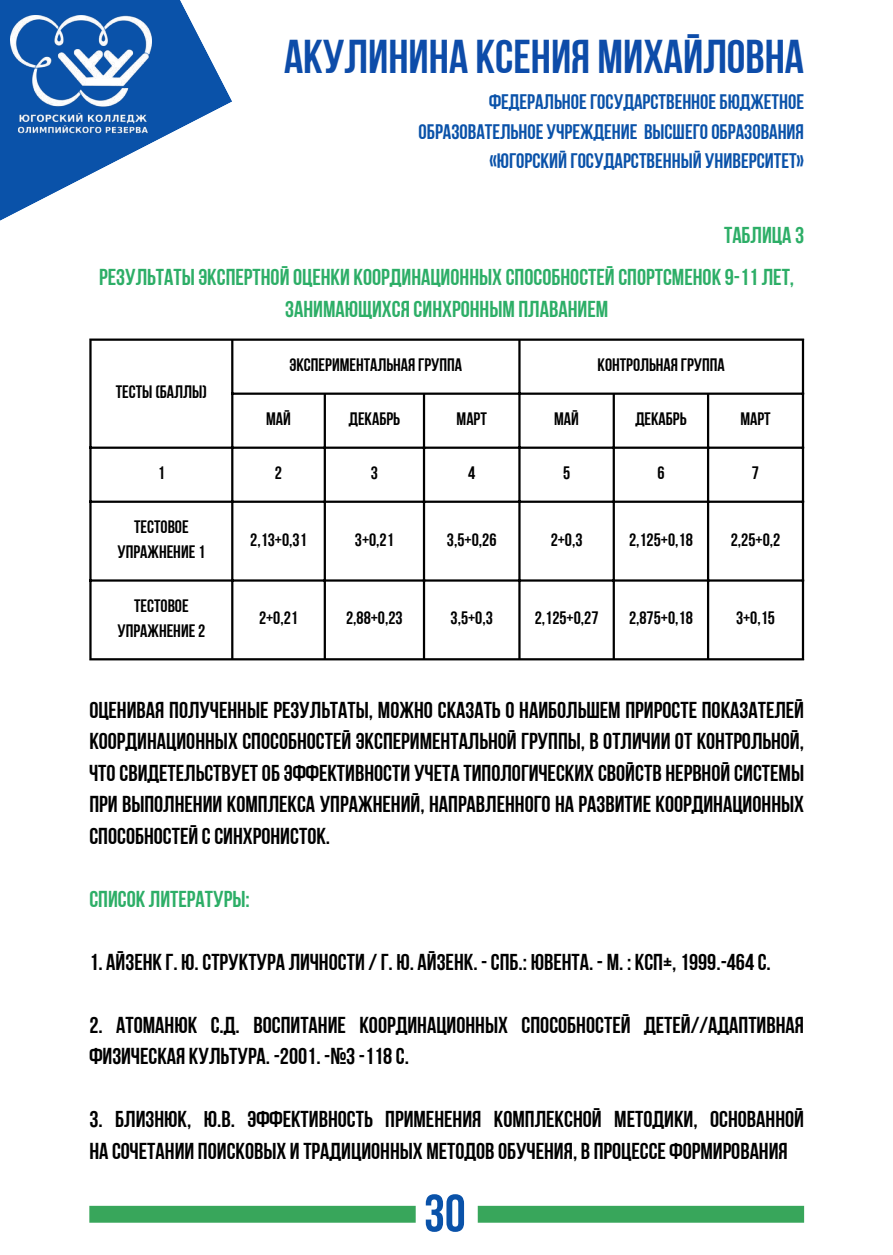
<style>
.page{position:relative;width:893px;height:1255px;background:#fff}
.page>*{position:absolute;margin:0;border:0;box-sizing:border-box;transform-origin:0 0}
.t1{font:52.65px "Bebas Neue Cyrillic";color:#0a52a9}
.t2{font:47.25px "Bebas Neue Cyrillic";color:#0d4ca9}
.t3{font:22.95px/31.5px "Bebas Neue Cyrillic";color:#000}
.t4{font:22.95px/41.8px "Bebas Neue Cyrillic";color:#2dae67}
.t5{font:21px/29.2px "Bebas Neue Cyrillic";color:#0a52a9;text-align:right}
.t6{font:18px/24.8px "Bebas Neue Cyrillic";color:#000;text-align:center}
</style>
<div class="page">
<div style="left:89px;top:1205px;width:326px;height:17px;background:#38a65b"></div>
<div style="left:477px;top:1205px;width:327px;height:17px;background:#38a65b"></div>
<svg style="left:0;top:0;width:232px;height:221px;fill:#0a52a9"></svg>
<img style="left:10px;top:15px;width:141px;height:119px">
<hr style="left:89px;top:341px;width:3px;height:317px;background:#000">
<hr style="left:231px;top:341px;width:2px;height:317px;background:#000">
<hr style="left:323px;top:395px;width:3px;height:263px;background:#000">
<hr style="left:423px;top:395px;width:2px;height:263px;background:#000">
<hr style="left:518px;top:341px;width:2px;height:317px;background:#000">
<hr style="left:612px;top:395px;width:3px;height:263px;background:#000">
<hr style="left:707px;top:395px;width:2px;height:263px;background:#000">
<hr style="left:801px;top:341px;width:3px;height:317px;background:#000">
<hr style="left:89px;top:338px;width:715px;height:3px;background:#000">
<hr style="left:231px;top:392px;width:573px;height:3px;background:#000">
<hr style="left:89px;top:446px;width:715px;height:3px;background:#000">
<hr style="left:89px;top:500px;width:715px;height:3px;background:#000">
<hr style="left:89px;top:579px;width:715px;height:2px;background:#000">
<hr style="left:89px;top:658px;width:715px;height:2px;background:#000">
<h2 class="t2" style="left:284px;top:37px;width:521px">Акулинина Ксения Михайловна</h2>
<p class="t5" style="left:418px;top:90px;width:387px">Федеральноегосударственноебюджетное образовательное учреждение высшегообразования «Югорский государственный университет»</p>
<p class="t4" style="left:99px;top:216px;width:706px;text-indent:624px">Таблица 3<br>Результаты экспертной оценки координационных способностей спортсменок 9-11 лет,</p>
<p class="t4" style="left:285px;top:290px;width:324px">занимающихся синхронным плаванием</p>
<p class="t6" style="left:116px;top:381px;width:93px">Тесты (баллы)</p>
<p class="t6" style="left:289px;top:354px;width:174px">Экспериментальная группа</p>
<p class="t6" style="left:597px;top:354px;width:129px">Контрольная группа</p>
<p class="t6" style="left:266px;top:408px;width:26px">май</p>
<p class="t6" style="left:349px;top:408px;width:53px">декабрь</p>
<p class="t6" style="left:456px;top:408px;width:32px">Март</p>
<p class="t6" style="left:554px;top:408px;width:26px">май</p>
<p class="t6" style="left:635px;top:408px;width:53px">декабрь</p>
<p class="t6" style="left:740px;top:408px;width:32px">Март</p>
<p class="t6" style="left:158px;top:462px;width:9px">1</p>
<p class="t6" style="left:275px;top:462px;width:9px">2</p>
<p class="t6" style="left:371px;top:462px;width:9px">3</p>
<p class="t6" style="left:468px;top:462px;width:9px">4</p>
<p class="t6" style="left:563px;top:462px;width:9px">5</p>
<p class="t6" style="left:657px;top:462px;width:9px">6</p>
<p class="t6" style="left:751px;top:462px;width:9px">7</p>
<p class="t6" style="left:117px;top:516px;width:89px">Тестовое упражнение 1</p>
<p class="t6" style="left:117px;top:595px;width:89px">Тестовое упражнение 2</p>
<p class="t6" style="left:250px;top:528px;width:58px">2,13±0,31</p>
<p class="t6" style="left:355px;top:528px;width:40px">3±0,21</p>
<p class="t6" style="left:447px;top:528px;width:51px">3,5±0,26</p>
<p class="t6" style="left:550px;top:528px;width:33px">2±0,3</p>
<p class="t6" style="left:629px;top:528px;width:65px">2,125±0,18</p>
<p class="t6" style="left:730px;top:528px;width:51px">2,25±0,2</p>
<p class="t6" style="left:259px;top:607px;width:40px">2±0,21</p>
<p class="t6" style="left:346px;top:607px;width:58px">2,88±0,23</p>
<p class="t6" style="left:450px;top:607px;width:44px">3,5±0,3</p>
<p class="t6" style="left:534px;top:607px;width:65px">2,125±0,27</p>
<p class="t6" style="left:629px;top:607px;width:65px">2,875±0,18</p>
<p class="t6" style="left:736px;top:607px;width:40px">3±0,15</p>
<p class="t3" style="left:89px;top:696px;width:716px;text-align:justify">Оценивая полученные результаты, можно сказать о наибольшем приросте показателей координационных способностей экспериментальной группы, в отличии от контрольной, что свидетельствует об эффективности учета типологических свойств нервной системы при выполнении комплекса упражнений, направленного на развитие координационных способностей ссинхронисток.</p>
<p class="t4" style="left:89px;top:880px;width:162px">Список литературы:</p>
<p class="t3" style="left:89px;top:948px;width:683px">1. Айзенк Г. Ю. Структура личности /Г. Ю. Айзенк. -СПб.: Ювента. - М. : КСП+, 1999.-464с.</p>
<p class="t3" style="left:89px;top:1011px;width:716px">2. Атоманюк С.Д. Воспитание координационных способностей детей//Адаптивная физическая культура. -2001. -№3-118c.</p>
<p class="t3" style="left:89px;top:1105px;width:716px">3. Близнюк, Ю.В. Эффективность применения комплексной методики, основанной на сочетании поисковых и традиционных методов обучения, в процессе формирования</p>
<h1 class="t1" style="left:424px;top:1191px;width:43px">30</h1>
</div>
